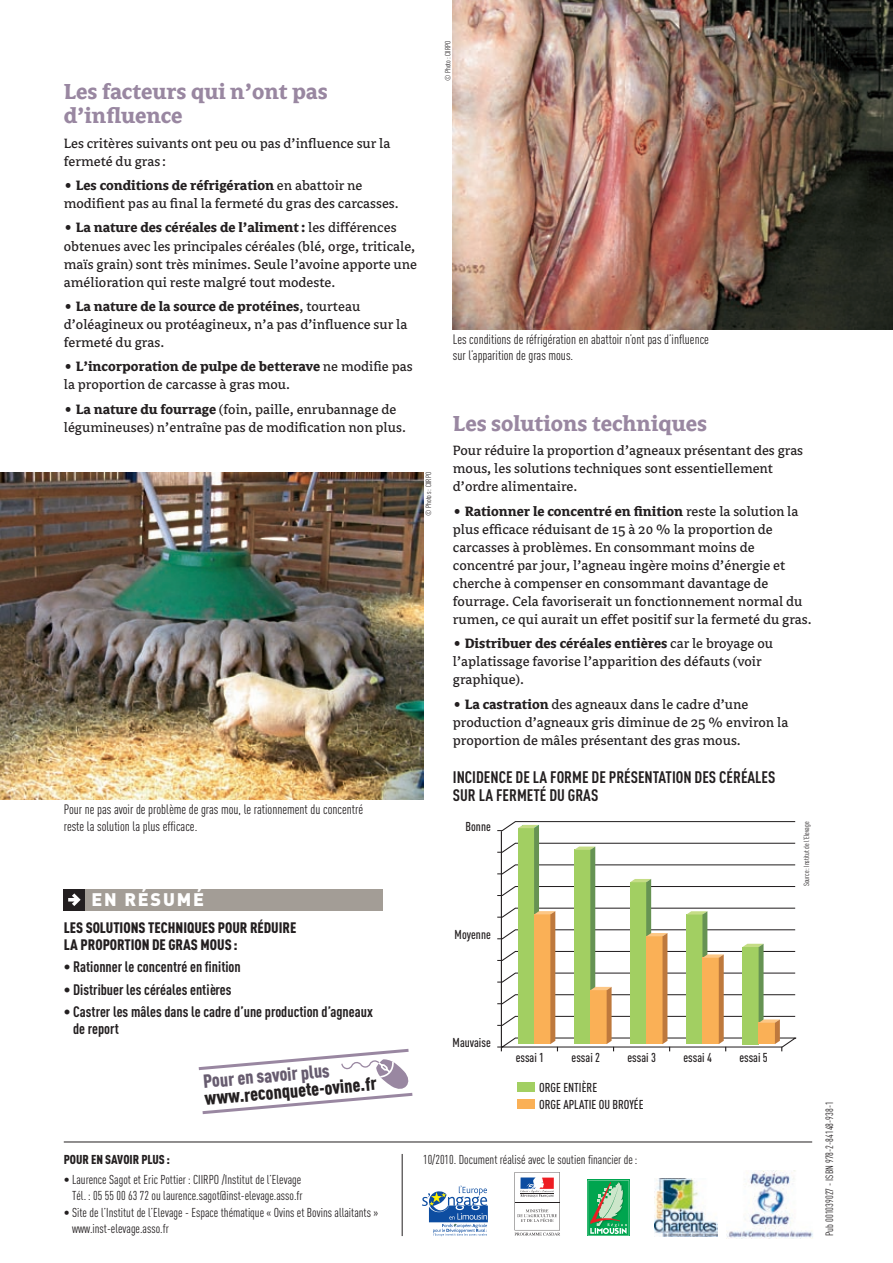
<style>
.page{position:relative;width:893px;height:1263px;background:#fff}
.page>*{position:absolute;margin:0;border:0;box-sizing:border-box;transform-origin:0 0}
.t1{font:700 24px/24px "Avance";color:#9987a1}
.t2{font:900 18.75px "DIN Cond";color:#231f20}
.t3{font:900 18.75px "DIN Cond";color:#675c6f}
.t4{font:900 18px "DIN";letter-spacing:.1em;color:#fff}
.t5{font:700 16.5px/18px "DIN Cond";color:#231f20}
.t6{font:15px/18px "Avance";color:#231f20}
.t7{font:700 15px/16.5px "DIN Cond";color:#231f20}
.t8{font:900 15px/16.5px "DIN Cond";color:#231f20}
.t9{font:13.5px/16.2px "DIN Cond";color:#231f20}
.t10{font:12.75px/15.6px "DIN Cond";color:#231f20;text-align:right}
.t11{font:500 12.75px/17.2px "DIN Cond";color:#231f20}
.t12{font:900 12.75px "DIN Cond";color:#231f20}
.t13{font:10.5px "DIN Cond";color:#231f20}
.t14{font:7.5px "DIN Cond";color:#231f20}
.s1{font-weight:700}
</style>
<div class="page">
<svg style="left:514px;top:1172px;width:46px;height:63px"></svg>
<svg style="left:587px;top:1180px;width:43px;height:56px"></svg>
<svg style="left:588px;top:1180px;width:41px;height:55px;background:#57b177"></svg>
<img style="left:654px;top:1178px;width:64px;height:59px">
<img style="left:726px;top:1171px;width:87px;height:68px">
<hr style="left:402px;top:1154px;width:1px;height:82px;background:#231f20">
<hr style="left:64px;top:1142px;width:748px;height:1px;background:#231f20">
<svg style="left:422px;top:1185px;width:66px;height:51px"></svg>
<img style="left:452px;top:0;width:441px;height:329px">
<svg style="left:198px;top:1048px;width:215px;height:67px"></svg>
<img style="left:0;top:472px;width:423px;height:327px">
<div style="left:64px;top:889px;width:319px;height:21px;background:#a39d96"></div>
<div style="left:64px;top:889px;width:21px;height:21px;background:#231f20"></div>
<svg style="left:68px;top:893px;width:13px;height:13px"></svg>
<div style="left:518px;top:1099px;width:17px;height:10px;background:#fab056"></div>
<div style="left:518px;top:1082px;width:17px;height:10px;background:#a2cf62"></div>
<svg style="left:497px;top:821px;width:300px;height:227px"></svg>
<hr style="left:501px;top:831px;width:1px;height:220px;background:#231f20">
<svg style="left:518px;top:825px;width:40px;height:226px"></svg>
<svg style="left:574px;top:846px;width:40px;height:205px"></svg>
<svg style="left:630px;top:879px;width:40px;height:172px"></svg>
<svg style="left:686px;top:911px;width:40px;height:140px"></svg>
<svg style="left:742px;top:944px;width:40px;height:107px"></svg>
<h1 class="t1" style="left:64px;top:80px;width:265px">Les facteurs qui n’ont pas d’influence</h1>
<p class="t6" style="left:64px;top:134px;width:328px">Les critères suivants ont peu ou pas d’influence sur la fermeté du gras:</p>
<p class="t6" style="left:64px;top:177px;width:336px"><span class="s1">• Les conditions de réfrigération</span> en abattoir ne modifient pas au final la fermeté du gras des carcasses.</p>
<p class="t6" style="left:64px;top:219px;width:355px"><span class="s1">• La nature des céréales de l’aliment:</span> les différences obtenues avec les principales céréales (blé, orge, triticale, maïs grain) sont très minimes. Seule l’avoine apporte une amélioration qui reste malgré tout modeste.</p>
<p class="t6" style="left:64px;top:298px;width:345px"><span class="s1">• La nature de la source de protéines</span>, tourteau d’oléagineux ou protéagineux, n’a pas d’influence sur la fermeté du gras.</p>
<p class="t6" style="left:64px;top:358px;width:350px"><span class="s1">• L’incorporation de pulpe de betterave</span> ne modifie pas la proportion de carcasse à gras mou.</p>
<p class="t6" style="left:64px;top:400px;width:344px"><span class="s1">• La nature du fourrage</span> (foin, paille, enrubannage de légumineuses) n’entraîne pas de modification non plus.</p>
<p class="t14" style="left:424px;top:516px;width:45px;rotate:-90deg">© Photos: CIIRPO</p>
<p class="t9" style="left:64px;top:801px;width:301px">Pour ne pas avoir de problème de gras mou, le rationnement du concentré reste la solution la plus efficace.</p>
<p class="t4" style="left:91px;top:888px;width:114px">EN RÉSUMÉ</p>
<p class="t8" style="left:64px;top:919px;width:234px">LES SOLUTIONS TECHNIQUES POUR RÉDUIRE<br>LA PROPORTION DE GRAS MOUS :</p>
<p class="t7" style="left:64px;top:958px;width:178px">• Rationner le concentré en finition</p>
<p class="t7" style="left:64px;top:980px;width:169px">• Distribuer les céréales entières</p>
<p class="t7" style="left:73px;top:1003px;width:301px;text-indent:-9px">• Castrer les mâles dans le cadre d’une production d’agneaux de report</p>
<p class="t3" style="left:202px;top:1070px;width:130px;rotate:-5deg">POUR EN SAVOIR PLUS</p>
<p class="t2" style="left:204px;top:1086px;width:177px;rotate:-5deg">WWW.RECONQUETE-OVINE.FR</p>
<p class="t14" style="left:443px;top:81px;width:42px;rotate:-90deg">© Photo: CIIRPO</p>
<p class="t9" style="left:453px;top:331px;width:258px">Les conditions de réfrigération en abattoir n’ont pas d’influence sur l’apparition de gras mous.</p>
<h1 class="t1" style="left:453px;top:412px;width:256px">Les solutions techniques</h1>
<p class="t6" style="left:453px;top:442px;width:352px">Pour réduire la proportion d’agneaux présentant des gras mous, les solutions techniques sont essentiellement d’ordre alimentaire.</p>
<p class="t6" style="left:453px;top:502px;width:360px"><span class="s1">• Rationner le concentré en finition</span> reste la solution la plus efficace réduisant de 15 à 20 % la proportion de carcasses à problèmes. En consommant moins de concentré par jour, l’agneau ingère moins d’énergie et cherche à compenser en consommant davantage de fourrage. Cela favoriserait un fonctionnement normal du rumen, ce qui aurait un effet positif sur la fermeté du gras.</p>
<p class="t6" style="left:453px;top:635px;width:322px"><span class="s1">• Distribuer des céréales entières</span> car le broyage ou l’aplatissage favorise l’apparition des défauts (voir graphique).</p>
<p class="t6" style="left:453px;top:695px;width:337px"><span class="s1">• La castration</span> des agneaux dans le cadre d’une production d’agneaux gris diminue de 25 % environ la proportion de mâles présentant des gras mous.</p>
<p class="t5" style="left:453px;top:768px;width:324px">Incidence de la forme de présentation des céréales sur la fermeté du gras</p>
<p class="t11" style="left:465px;top:818px;width:27px">Bonne</p>
<p class="t11" style="left:455px;top:925px;width:38px">Moyenne</p>
<p class="t14" style="left:802px;top:886px;width:66px;rotate:-90deg">Source: Institut de l’Elevage</p>
<p class="t11" style="left:453px;top:1033px;width:40px">Mauvaise</p>
<p class="t11" style="left:516px;top:1049px;width:30px">essai 1</p>
<p class="t11" style="left:572px;top:1049px;width:30px">essai 2</p>
<p class="t11" style="left:628px;top:1049px;width:30px">essai 3</p>
<p class="t11" style="left:683px;top:1049px;width:30px">essai 4</p>
<p class="t11" style="left:739px;top:1049px;width:30px">essai 5</p>
<p class="t11" style="left:539px;top:1078px;width:106px">orge entière<br>orge aplatie ou broyée</p>
<p class="t12" style="left:64px;top:1151px;width:108px">POUR EN SAVOIR PLUS :</p>
<p class="t10" style="left:64px;top:1171px;width:240px">• Laurence Sagot et Eric Pottier : CIIRPO /Institut de l’Elevage<br>Tél. : 05 55 00 63 72 ou laurence.sagot@inst-elevage.asso.fr</p>
<p class="t10" style="left:72px;top:1205px;width:308px;text-align:left;text-indent:-8px">• Site de l’Institut de l’Elevage - Espace thématique « Ovins et Bovins allaitants » www.inst-elevage.asso.fr</p>
<p class="t10" style="left:423px;top:1151px;width:216px">10/2010. Document réalisé avec le soutien financier de:</p>
<p class="t13" style="left:823px;top:1236px;width:136px;rotate:-90deg">Pub 001039027 - ISBN 978-2-84148-938-1</p>
</div>
